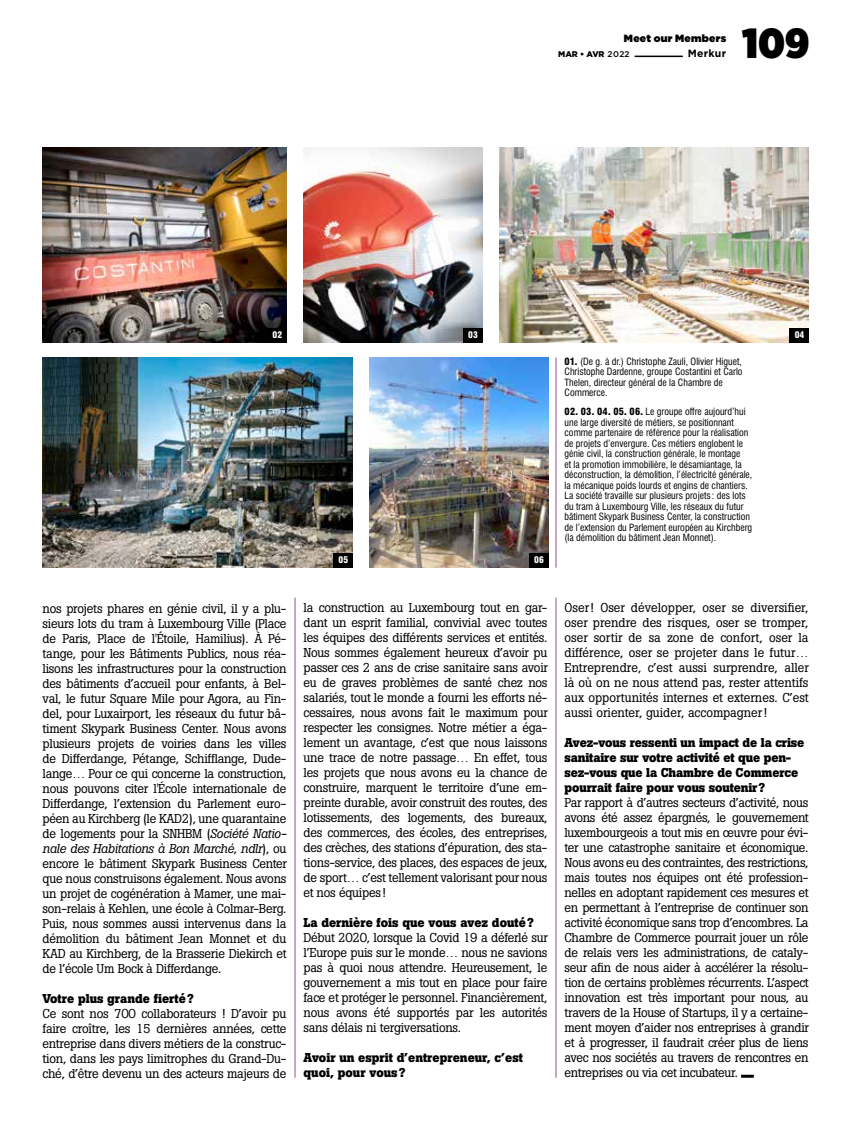
<style>
.page{position:relative;width:851px;height:1127px;background:#fff}
.page>*{position:absolute;margin:0;border:0;box-sizing:border-box;transform-origin:0 0}
.t1{font:900 42px "Gotham Narrow";color:#000}
.t2{font:12.75px/15px "Boton Pro";letter-spacing:-.02em;color:#000;text-align:justify}
.t3{font:700 12.75px/15px "Boton Pro";letter-spacing:-.01em;color:#000}
.t4{font:10.5px "Gotham Ultra";letter-spacing:.03em;color:#000}
.t5{font:700 10.5px "Gotham";letter-spacing:.025em;color:#000}
.t6{font:condensed 9.75px/10.5px "Swiss 721 BT";color:#000}
.t7{font:900 condensed 9px "Swiss 721 BT";color:#fff}
.t8{font:900 8.25px "Gotham";color:#000}
.s1{font-weight:500}
.s2{font-style:italic}
.s3{font-weight:900}
</style>
<div class="page">
<hr style="left:634px;top:56px;width:48px;height:1px;background:#000">
<svg style="left:741px;top:1075px;width:12px;height:3px"></svg>
<hr style="left:294px;top:598px;width:1px;height:480px;background:#934e83">
<hr style="left:555px;top:598px;width:1px;height:480px;background:#934e83">
<hr style="left:555px;top:358px;width:1px;height:210px;background:#934e83">
<img style="left:369px;top:358px;width:179px;height:210px">
<img style="left:43px;top:358px;width:309px;height:210px">
<img style="left:499px;top:148px;width:309px;height:195px">
<div style="left:529px;top:553px;width:19px;height:15px;background:#000"></div>
<div style="left:333px;top:553px;width:19px;height:15px;background:#000"></div>
<div style="left:789px;top:328px;width:19px;height:15px;background:#000"></div>
<img style="left:303px;top:148px;width:179px;height:195px">
<img style="left:43px;top:148px;width:243px;height:195px">
<div style="left:463px;top:328px;width:19px;height:15px;background:#000"></div>
<div style="left:267px;top:328px;width:19px;height:15px;background:#000"></div>
<p class="t4" style="left:623px;top:33px;width:104px">Meet our Members</p>
<p class="t8" style="left:558px;top:50px;width:73px">MAR • AVR <span class="s1">2022</span></p>
<p class="t5" style="left:687px;top:48px;width:40px">Merkur</p>
<h1 class="t1" style="left:742px;top:14px;width:69px">109</h1>
<p class="t7" style="left:272px;top:330px;width:11px">02</p>
<p class="t7" style="left:468px;top:330px;width:11px">03</p>
<p class="t7" style="left:794px;top:330px;width:11px">04</p>
<p class="t2" style="left:43px;top:601px;width:246px">nos projets phares en génie civil, il y a plu&shy;sieurs lots du tram à Luxembourg Ville (Place de Paris, Place de l'Étoile, Hamilius). À Pé&shy;tange, pour les Bâtiments Publics, nous réa&shy;lisons les infrastructures pour la construction des bâtiments d’accueil pour enfants, à Bel&shy;val, le futur Square Mile pour Agora, au Fin&shy;del, pour Luxairport, les réseaux du futur bâ&shy;timent Skypark Business Center. Nous avons plusieurs projets de voiries dans les villes de Differdange, Pétange, Schifflange, Dude&shy;lange… Pour ce qui concerne la construction, nous pouvons citer l'École internationale de Differdange, l’extension du Parlement euro&shy;péen au Kirchberg (le KAD2), une quarantaine de logements pour la SNHBM (<span class="s2">Société Natio&shy;nale des Habitations à Bon Marché, ndlr</span>), ou encore le bâtiment Skypark Business Center que nous construisons également. Nous avons un projet de cogénération à Mamer, une mai&shy;son-relais à Kehlen, une école à Colmar-Berg.<br>Puis, nous sommes aussi intervenus dans la démolition du bâtiment Jean Monnet et du KAD au Kirchberg, de la Brasserie Diekirch et de l’école Um Bock à Differdange.</p>
<p class="t3" style="left:43px;top:990px;width:153px">Votre plus grande fierté?</p>
<p class="t2" style="left:43px;top:1005px;width:245px">Ce sont nos 700 collaborateurs ! D’avoir pu faire croître, les 15 dernières années, cette entreprise dans divers métiers de la construc&shy;tion, dans les pays limitrophes du Grand-Du&shy;ché, d’être devenu un des acteurs majeurs de</p>
<p class="t7" style="left:338px;top:555px;width:11px">05</p>
<p class="t7" style="left:534px;top:555px;width:11px">06</p>
<p class="t2" style="left:303px;top:600px;width:246px">la construction au Luxembourg tout en gar&shy;dant un esprit familial, convivial avec toutes les équipes des différents services et entités.<br>Nous sommes également heureux d’avoir pu passer ces 2 ans de crise sanitaire sans avoir eu de graves problèmes de santé chez nos salariés, tout le monde a fourni les efforts né&shy;cessaires, nous avons fait le maximum pour respecter les consignes. Notre métier a éga&shy;lement un avantage, c’est que nous laissons une trace de notre passage… En effet, tous les projets que nous avons eu la chance de construire, marquent le territoire d’une em&shy;preinte durable, avoir construit des routes, des lotissements, des logements, des bureaux, des commerces, des écoles, des entreprises, des crèches, des stations d’épuration, des sta&shy;tions-service, des places, des espaces de jeux, de sport… c’est tellement valorisant pour nous et nos équipes!</p>
<p class="t3" style="left:303px;top:915px;width:232px">La dernière fois que vous avez douté?</p>
<p class="t2" style="left:303px;top:930px;width:246px">Début 2020, lorsque la Covid 19 a déferlé sur l’Europe puis sur le monde… nous ne savions pas à quoi nous attendre. Heureusement, le gouvernement a mis tout en place pour faire face et protéger le personnel. Financièrement, nous avons été supportés par les autorités sans délais ni tergiversations.</p>
<p class="t3" style="left:303px;top:1050px;width:221px">Avoir un esprit d’entrepreneur, c’est quoi, pour vous ?</p>
<p class="t6" style="left:564px;top:356px;width:180px"><span class="s3">01.</span> (De g. à dr.) Christophe Zauli, Olivier Higuet, Christophe Dardenne, groupe Costantini et Carlo Thelen, directeur général de la Chambre de Commerce.</p>
<p class="t6" style="left:564px;top:407px;width:189px"><span class="s3">02. 03. 04. 05. 06.</span> Le groupe offre aujourd’hui une large diversité de métiers, se positionnant comme partenaire de référence pour la réalisation de projets d’envergure. Ces métiers englobent le génie civil, la construction générale, le montage<br>et la promotion immobilière, le désamiantage, la déconstruction, la démolition, l’électricité générale, la mécanique poids lourds et engins de chantiers.<br>La société travaille sur plusieurs projets : des lots du tram à Luxembourg Ville, les réseaux du futur bâtiment Skypark Business Center, la construction de l’extension du Parlement européen au Kirchberg (la démolition du bâtiment Jean Monnet).</p>
<p class="t2" style="left:564px;top:600px;width:246px">Oser! Oser développer, oser se diversifier, oser prendre des risques, oser se tromper, oser sortir de sa zone de confort, oser la différence, oser se projeter dans le futur… Entreprendre, c’est aussi surprendre, aller là où on ne nous attend pas, rester attentifs aux opportunités internes et externes. C’est aussi orienter, guider, accompagner!</p>
<p class="t3" style="left:564px;top:735px;width:241px">Avez-vous ressenti un impact de la crise sanitaire sur votre activité et que pen&shy;sez-vous que la Chambre de Commerce pourrait faire pour vous soutenir?</p>
<p class="t2" style="left:564px;top:795px;width:246px">Par rapport à d’autres secteurs d’activité, nous avons été assez épargnés, le gouvernement luxembourgeois a tout mis en œuvre pour évi&shy;ter une catastrophe sanitaire et économique.<br>Nous avons eu des contraintes, des restrictions, mais toutes nos équipes ont été profession&shy;nelles en adoptant rapidement ces mesures et en permettant à l’entreprise de continuer son activité économique sans trop d’encombres. La Chambre de Commerce pourrait jouer un rôle de relais vers les administrations, de cataly&shy;seur afin de nous aider à accélérer la résolu&shy;tion de certains problèmes récurrents. L’aspect innovation est très important pour nous, au travers de la House of Startups, il y a certaine&shy;ment moyen d’aider nos entreprises à grandir et à progresser, il faudrait créer plus de liens avec nos sociétés au travers de rencontres en entreprises ou via cet incubateur.</p>
</div>
